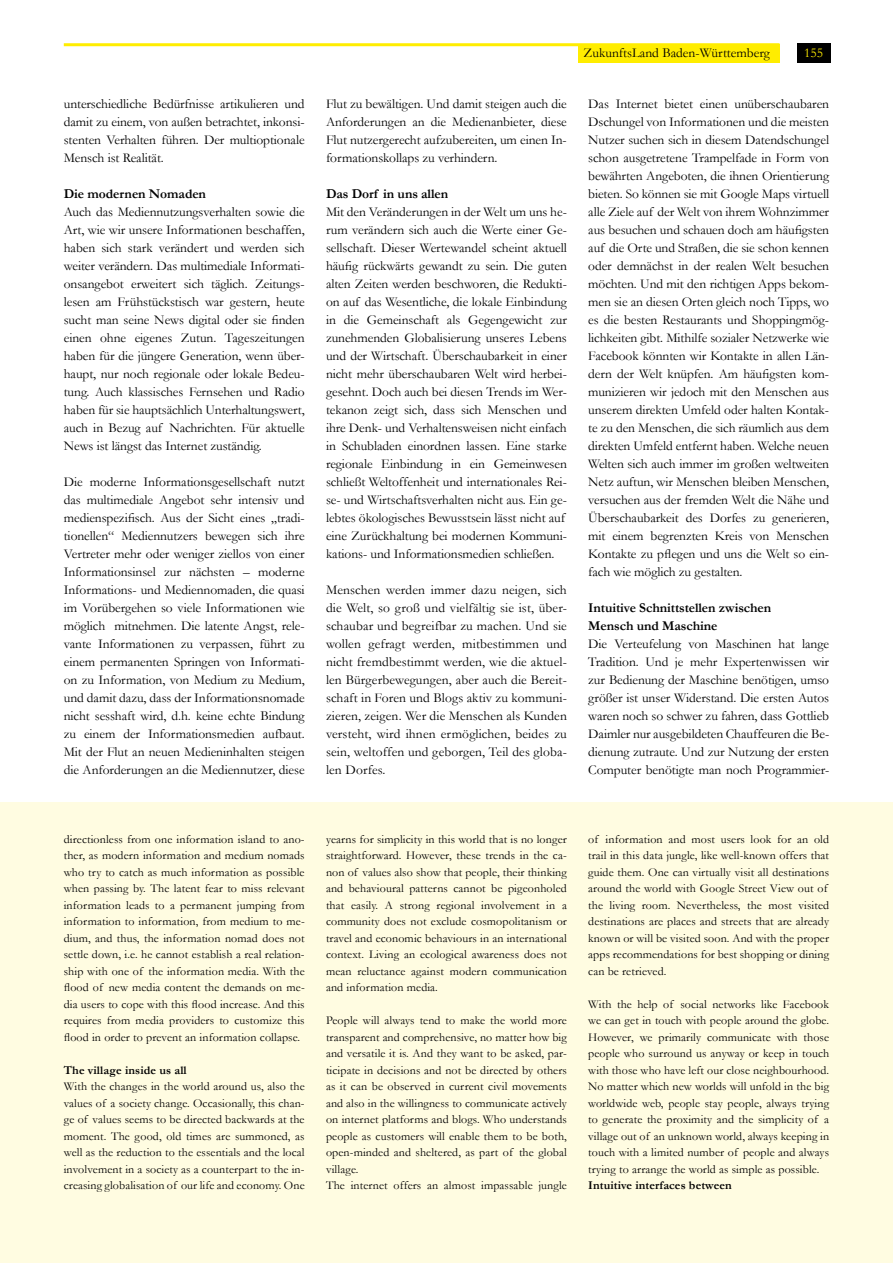
<style>
.page{position:relative;width:893px;height:1263px;background:#fff}
.page>*{position:absolute;margin:0;border:0;box-sizing:border-box;transform-origin:0 0}
.t1{font:13.5px/18px "Garamond";letter-spacing:-.005em;color:#000;text-align:justify}
.t2{font:700 13.5px/18px "Garamond";letter-spacing:-.005em;color:#000}
.t3{font:13.5px "Garamond";color:#ffed00}
.t4{font:12px/16.5px "Garamond";letter-spacing:.01em;color:#000;text-align:justify}
.t5{font:700 12px "Garamond";letter-spacing:.01em;color:#000}
</style>
<div class="page">
<div style="left:578px;top:44px;width:201px;height:19px;background:#ffed00"></div>
<div style="left:798px;top:43px;width:33px;height:20px;background:#000"></div>
<hr style="left:64px;top:43px;width:715px;height:3px;background:#ffed00">
<div style="left:0;top:802px;width:893px;height:461px;background:#fffce1"></div>
<p class="t1" style="left:64px;top:95px;width:242px">unterschiedliche Bedürfnisse artikulieren und damit zu einem, von außen betrachtet, inkonsi&shy;stenten Verhalten führen. Der multioptionale Mensch ist Realität.</p>
<p class="t2" style="left:64px;top:185px;width:144px">Die modernen Nomaden</p>
<p class="t1" style="left:64px;top:203px;width:242px">Auch das Mediennutzungsverhalten sowie die Art, wie wir unsere Informationen beschaffen, haben sich stark verändert und werden sich weiter verändern. Das multimediale Informati&shy;onsangebot erweitert sich täglich. Zeitungs&shy;lesen am Frühstückstisch war gestern, heute sucht man seine News digital oder sie finden einen ohne eigenes Zutun. Tageszeitungen haben für die jüngere Generation, wenn über&shy;haupt, nur noch regionale oder lokale Bedeu&shy;tung. Auch klassisches Fernsehen und Radio haben für sie hauptsächlich Unterhaltungswert, auch in Bezug auf Nachrichten. Für aktuelle News ist längst das Internet zuständig.</p>
<p class="t1" style="left:64px;top:473px;width:242px">Die moderne Informationsgesellschaft nutzt das multimediale Angebot sehr intensiv und medienspezifisch. Aus der Sicht eines „tradi&shy;tionellen“ Mediennutzers bewegen sich ihre Vertreter mehr oder weniger ziellos von einer Informationsinsel zur nächsten – moderne Informations- und Mediennomaden, die quasi im Vorübergehen so viele Informationen wie möglich mitnehmen. Die latente Angst, rele&shy;vante Informationen zu verpassen, führt zu einem permanenten Springen von Informati&shy;on zu Information, von Medium zu Medium, und damit dazu, dass der Informationsnomade nicht sesshaft wird, d.h. keine echte Bindung zu einem der Informationsmedien aufbaut.<br>Mit der Flut an neuen Medieninhalten steigen die Anforderungen an die Mediennutzer, diese</p>
<p class="t1" style="left:326px;top:94px;width:242px">Flut zu bewältigen. Und damit steigen auch die Anforderungen an die Medienanbieter, diese Flut nutzergerecht aufzubereiten, um einen In&shy;formationskollaps zu verhindern.</p>
<p class="t2" style="left:326px;top:184px;width:124px">Das Dorf in uns allen</p>
<p class="t1" style="left:326px;top:202px;width:242px;text-align:left">Mit den Veränderungen in der Welt um uns he&shy;rum verändern sich auch die Werte einer Ge&shy;sellschaft. Dieser Wertewandel scheint aktuell häufig rückwärts gewandt zu sein. Die guten alten Zeiten werden beschworen, die Redukti&shy;on auf das Wesentliche, die lokale Einbindung in die Gemeinschaft als Gegengewicht zur zunehmenden Globalisierung unseres Lebens und der Wirtschaft. Überschaubarkeit in einer nicht mehr überschaubaren Welt wird herbei&shy;gesehnt. Doch auch bei diesen Trends im Wer&shy;tekanon zeigt sich, dass sich Menschen und ihre Denk- und Verhaltensweisen nicht einfach in Schubladen einordnen lassen. Eine starke regionale Einbindung in ein Gemeinwesen schließt Weltoffenheit und internationales Rei&shy;se- und Wirtschaftsverhalten nicht aus. Ein ge&shy;lebtes ökologisches Bewusstsein lässt nicht auf eine Zurückhaltung bei modernen Kommuni&shy;kations- und Informationsmedien schließen.</p>
<p class="t1" style="left:326px;top:580px;width:242px">Menschen werden immer dazu neigen, sich die Welt, so groß und vielfältig sie ist, über&shy;schaubar und begreifbar zu machen. Und sie wollen gefragt werden, mitbestimmen und nicht fremdbestimmt werden, wie die aktuel&shy;len Bürgerbewegungen, aber auch die Bereit&shy;schaft in Foren und Blogs aktiv zu kommuni&shy;zieren, zeigen. Wer die Menschen als Kunden versteht, wird ihnen ermöglichen, beides zu sein, weltoffen und geborgen, Teil des globa&shy;len Dorfes.</p>
<p class="t1" style="left:584px;top:43px;width:188px">ZukunftsLand Baden-Württemberg</p>
<p class="t3" style="left:804px;top:44px;width:20px">155</p>
<p class="t1" style="left:588px;top:94px;width:242px">Das Internet bietet einen unüberschaubaren Dschungel von Informationen und die meisten Nutzer suchen sich in diesem Datendschungel schon ausgetretene Trampelfade in Form von bewährten Angeboten, die ihnen Orientierung bieten. So können sie mit Google Maps virtuell alle Ziele auf der Welt von ihrem Wohnzimmer aus besuchen und schauen doch am häufigsten auf die Orte und Straßen, die sie schon kennen oder demnächst in der realen Welt besuchen möchten. Und mit den richtigen Apps bekom&shy;men sie an diesen Orten gleich noch Tipps, wo es die besten Restaurants und Shoppingmög&shy;lichkeiten gibt. Mithilfe sozialer Netzwerke wie Facebook könnten wir Kontakte in allen Län&shy;dern der Welt knüpfen. Am häufigsten kom&shy;munizieren wir jedoch mit den Menschen aus unserem direkten Umfeld oder halten Kontak&shy;te zu den Menschen, die sich räumlich aus dem direkten Umfeld entfernt haben. Welche neuen Welten sich auch immer im großen weltweiten Netz auftun, wir Menschen bleiben Menschen, versuchen aus der fremden Welt die Nähe und Überschaubarkeit des Dorfes zu generieren, mit einem begrenzten Kreis von Menschen Kontakte zu pflegen und uns die Welt so ein&shy;fach wie möglich zu gestalten.</p>
<p class="t2" style="left:588px;top:598px;width:185px">Intuitive Schnittstellen zwischen<br>Mensch und Maschine</p>
<p class="t1" style="left:588px;top:634px;width:242px">Die Verteufelung von Maschinen hat lange Tradition. Und je mehr Expertenwissen wir zur Bedienung der Maschine benötigen, umso größer ist unser Widerstand. Die ersten Autos waren noch so schwer zu fahren, dass Gottlieb Daimler nur ausgebildeten Chauffeuren die Be&shy;dienung zutraute. Und zur Nutzung der ersten Computer benötigte man noch Programmier-</p>
<p class="t4" style="left:64px;top:830px;width:242px">directionless from one information island to ano&shy;ther, as modern information and medium nomads who try to catch as much information as possible when passing by. The latent fear to miss relevant information leads to a permanent jumping from information to information, from medium to me&shy;dium, and thus, the information nomad does not settle down, i.e. he cannot establish a real relation&shy;ship with one of the information media. With the flood of new media content the demands on me&shy;dia users to cope with this flood increase. And this requires from media providers to customize this flood in order to prevent an information collapse.</p>
<p class="t5" style="left:64px;top:1063px;width:124px">The village inside us all</p>
<p class="t4" style="left:64px;top:1078px;width:242px">With the changes in the world around us, also the values of a society change. Occasionally, this chan&shy;ge of values seems to be directed backwards at the moment. The good, old times are summoned, as well as the reduction to the essentials and the local involvement in a society as a counterpart to the in&shy;creasing globalisation of our life and economy. One</p>
<p class="t4" style="left:326px;top:830px;width:242px">yearns for simplicity in this world that is no longer straightforward. However, these trends in the ca&shy;non of values also show that people, their thinking and behavioural patterns cannot be pigeonholed that easily. A strong regional involvement in a community does not exclude cosmopolitanism or travel and economic behaviours in an international context. Living an ecological awareness does not mean reluctance against modern communication and information media.</p>
<p class="t4" style="left:326px;top:1012px;width:242px;text-align:left">People will always tend to make the world more transparent and comprehensive, no matter how big and versatile it is. And they want to be asked, par&shy;ticipate in decisions and not be directed by others as it can be observed in current civil movements and also in the willingness to communicate actively on internet platforms and blogs. Who understands people as customers will enable them to be both, open-minded and sheltered, as part of the global village.<br>The internet offers an almost impassable jungle</p>
<p class="t4" style="left:588px;top:830px;width:242px;text-align:left">of information and most users look for an old trail in this data jungle, like well-known offers that guide them. One can virtually visit all destinations around the world with Google Street View out of the living room. Nevertheless, the most visited destinations are places and streets that are already known or will be visited soon. And with the proper apps recommendations for best shopping or dining can be retrieved.</p>
<p class="t4" style="left:588px;top:995px;width:242px">With the help of social networks like Facebook we can get in touch with people around the globe.<br>However, we primarily communicate with those people who surround us anyway or keep in touch with those who have left our close neighbourhood.<br>No matter which new worlds will unfold in the big worldwide web, people stay people, always trying to generate the proximity and the simplicity of a village out of an unknown world, always keeping in touch with a limited number of people and always trying to arrange the world as simple as possible.</p>
<p class="t5" style="left:588px;top:1178px;width:145px">Intuitive interfaces between</p>
</div>
